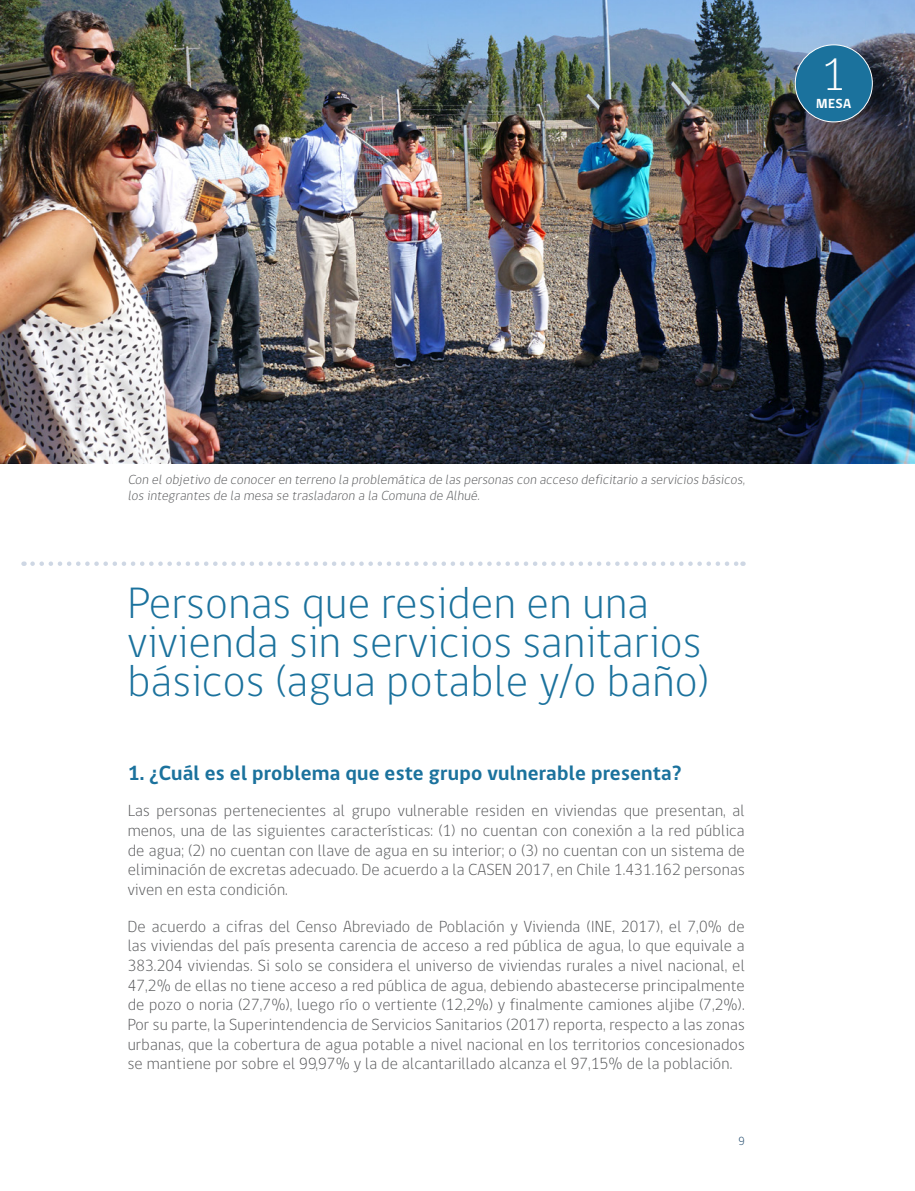
<style>
.page{position:relative;width:915px;height:1191px;background:#fff}
.page>*{position:absolute;margin:0;border:0;box-sizing:border-box;transform-origin:0 0}
.t1{font:300 46.5px "gob CL";color:#fff}
.t2{font:300 45px/39.2px "gob CL";letter-spacing:.01em;color:#1b729d}
.t3{font:700 21px "gob CL";letter-spacing:.01em;color:#1b729d}
.t4{font:300 16.5px/19.6px "gob CL";letter-spacing:.01em;color:#57585a;text-align:justify}
.t5{font:300 13.5px/16.5px "gob CL";color:#57585a}
.t6{font:700 13.5px "gob CL";color:#fff}
.t7{font:300 12px "gob CL";color:#164165}
</style>
<div class="page">
<svg style="left:32px;top:561px;width:711px;height:5px"></svg>
<img style="left:0;top:0;width:914px;height:463px">
<div style="left:795px;top:45px;width:77px;height:77px;background:#1b729d;border-radius:50%"></div>
<div style="left:794px;top:45px;width:78px;height:77px;border:1px solid #fff;border-radius:50%"></div>
<h1 class="t1" style="left:821px;top:43px;width:26px">1</h1>
<p class="t6" style="left:816px;top:94px;width:37px">MESA</p>
<p class="t5" style="left:128px;top:471px;width:621px">Con elobjetivo de conoceren terreno la problemática de las personas con acceso deficitario a servicios básicos, los integrantes de la mesa se trasladaron a la Comuna de Alhué.</p>
<h2 class="t2" style="left:128px;top:584px;width:583px">Personas que residen en una vivienda sin servicios sanitarios básicos (agua potable y/o baño)</h2>
<p class="t3" style="left:128px;top:758px;width:555px">1. ¿Cuál es el problema que este grupo vulnerable presenta?</p>
<p class="t4" style="left:128px;top:801px;width:618px">Las personas pertenecientes al grupo vulnerable residen en viviendas que presentan, al menos, una de las siguientes características: (1) no cuentan con conexión a la red pública de agua; (2) no cuentan con llave de agua en su interior; o (3) no cuentan con un sistema de eliminación de excretas adecuado. De acuerdo a la CASEN 2017, en Chile 1.431.162 personas viven en esta condición.</p>
<p class="t4" style="left:128px;top:916px;width:618px">De acuerdo a cifras del Censo Abreviado de Población y Vivienda (INE, 2017), el 7,0% de las viviendas del país presenta carencia de acceso a red pública de agua, lo que equivale a 383.204 viviendas. Si solo se considera el universo de viviendas rurales a nivel nacional, el 47,2% de ellas no tiene acceso a red pública de agua, debiendo abastecerse principalmente de pozo o noria (27,7%), luego río o vertiente (12,2%) y finalmente camiones aljibe (7,2%).<br>Por su parte, la Superintendencia de Servicios Sanitarios (2017) reporta, respecto a las zonas urbanas, que la cobertura de agua potable a nivel nacional en los territorios concesionados se mantiene por sobre el 99,97% y la de alcantarillado alcanza el 97,15% de la población.</p>
<p class="t7" style="left:738px;top:1132px;width:8px">9</p>
</div>
